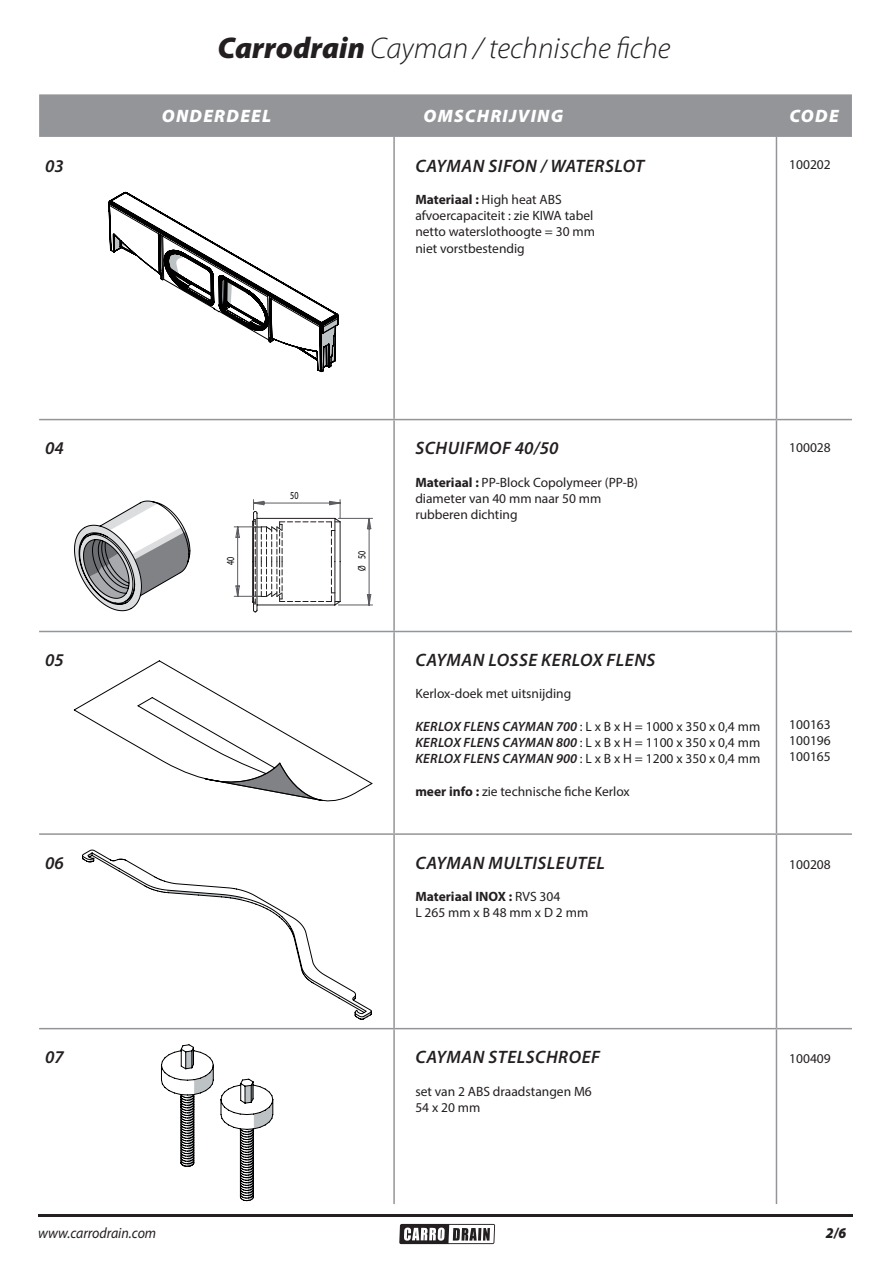
<style>
.page{position:relative;width:893px;height:1263px;background:#fff}
.page>*{position:absolute;margin:0;border:0;box-sizing:border-box;transform-origin:0 0}
.t1{font:italic 300 30px "Myriad Pro";color:#231f20}
.t2{font:italic 600 18px "Myriad Pro";letter-spacing:.03em;color:#231f20}
.t3{font:italic 900 18px "Myriad Pro";letter-spacing:.07em;color:#fff}
.t4{font:italic 15px "Myriad Pro";color:#231f20;scale:.93 1}
.t5{font:italic 900 15px "Myriad Pro";color:#231f20;scale:.93 1}
.t6{font:13.5px/16.2px "Myriad Pro";color:#231f20}
.t7{font:10.8px "Myriad Pro";color:#000002;scale:.75 1}
.s1{font-weight:900}
.s2{font-weight:700}
.s3{font-weight:600;font-style:italic}
</style>
<div class="page">
<hr style="left:38px;top:1214px;width:815px;height:2px;background:#231f20">
<div style="left:39px;top:94px;width:813px;height:43px;background:#939598"></div>
<hr style="left:393px;top:137px;width:2px;height:282px;background:#939598">
<hr style="left:776px;top:137px;width:1px;height:282px;background:#939598">
<hr style="left:39px;top:419px;width:355px;height:1px;background:#939598">
<hr style="left:394px;top:419px;width:382px;height:1px;background:#939598">
<hr style="left:393px;top:420px;width:2px;height:211px;background:#939598">
<hr style="left:776px;top:419px;width:76px;height:1px;background:#939598">
<hr style="left:776px;top:420px;width:1px;height:211px;background:#939598">
<hr style="left:393px;top:632px;width:2px;height:201px;background:#939598">
<hr style="left:776px;top:632px;width:1px;height:201px;background:#939598">
<hr style="left:393px;top:835px;width:2px;height:193px;background:#939598">
<hr style="left:776px;top:835px;width:1px;height:193px;background:#939598">
<hr style="left:393px;top:1029px;width:2px;height:175px;background:#939598">
<hr style="left:776px;top:1029px;width:1px;height:175px;background:#939598">
<hr style="left:39px;top:631px;width:355px;height:1px;background:#939598">
<hr style="left:394px;top:631px;width:382px;height:1px;background:#939598">
<hr style="left:776px;top:631px;width:76px;height:1px;background:#939598">
<hr style="left:39px;top:833px;width:355px;height:2px;background:#939598">
<hr style="left:394px;top:833px;width:382px;height:2px;background:#939598">
<hr style="left:776px;top:833px;width:76px;height:2px;background:#939598">
<hr style="left:394px;top:1028px;width:382px;height:1px;background:#939598">
<hr style="left:776px;top:1028px;width:76px;height:1px;background:#939598">
<hr style="left:39px;top:1028px;width:355px;height:1px;background:#939598">
<svg style="left:108px;top:192px;width:231px;height:180px"></svg>
<svg style="left:161px;top:1044px;width:113px;height:157px"></svg>
<svg style="left:399px;top:1224px;width:96px;height:20px"></svg>
<svg style="left:234px;top:499px;width:139px;height:113px"></svg>
<svg style="left:74px;top:500px;width:116px;height:112px"></svg>
<svg style="left:73px;top:660px;width:300px;height:142px"></svg>
<svg style="left:82px;top:849px;width:290px;height:171px"></svg>
<h1 class="t1" style="left:218px;top:30px;width:455px"><span class="s1">Carrodrain</span> Cayman / technische fiche</h1>
<h2 class="t3" style="left:162px;top:104px;width:111px">ONDERDEEL</h2>
<h2 class="t3" style="left:424px;top:104px;width:141px">OMSCHRIJVING</h2>
<h2 class="t3" style="left:789px;top:104px;width:51px">CODE</h2>
<h2 class="t2" style="left:45px;top:154px;width:20px">03</h2>
<h2 class="t2" style="left:415px;top:154px;width:230px">CAYMAN SIFON / WATERSLOT</h2>
<p class="t6" style="left:415px;top:191px;width:181px"><span class="s2">Materiaal :</span> High heat ABS afvoercapaciteit : zie KIWA tabel netto waterslothoogte = 30 mm niet vorstbestendig</p>
<p class="t6" style="left:789px;top:156px;width:43px">100202</p>
<h2 class="t2" style="left:45px;top:437px;width:20px">04</h2>
<h2 class="t2" style="left:415px;top:437px;width:145px">SCHUIFMOF 40/50</h2>
<p class="t6" style="left:415px;top:474px;width:224px"><span class="s2">Materiaal :</span> PP-Block Copolymeer (PP-B) diameter van 40 mm naar 50 mm rubberen dichting</p>
<p class="t7" style="left:290px;top:489px;width:13px">50</p>
<p class="t7" style="left:224px;top:565px;width:13px;rotate:-90deg">40</p>
<p class="t7" style="left:355px;top:571px;width:28px;rotate:-90deg">Ø 50</p>
<p class="t6" style="left:789px;top:439px;width:43px">100028</p>
<h2 class="t2" style="left:45px;top:648px;width:20px">05</h2>
<h2 class="t2" style="left:415px;top:648px;width:241px">CAYMAN LOSSE KERLOX FLENS</h2>
<p class="t6" style="left:415px;top:686px;width:158px">Kerlox-doek met uitsnijding</p>
<p class="t6" style="left:415px;top:718px;width:346px;text-align:justify"><span class="s3">KERLOX FLENS CAYMAN 700</span> : L x B x H = 1000 x 350 x 0,4 mm <span class="s3">KERLOX FLENS CAYMAN 800</span> : L x B x H = 1100 x 350 x 0,4 mm <span class="s3">KERLOX FLENS CAYMAN 900</span> : L x B x H = 1200 x 350 x 0,4 mm</p>
<p class="t6" style="left:415px;top:783px;width:216px"><span class="s2">meer info :</span> zie technische fiche Kerlox</p>
<h2 class="t2" style="left:45px;top:851px;width:20px">06</h2>
<h2 class="t2" style="left:415px;top:851px;width:191px">CAYMAN MULTISLEUTEL</h2>
<p class="t6" style="left:415px;top:888px;width:174px"><span class="s2">Materiaal INOX :</span> RVS 304<br>L 265 mm x B 48 mm x D 2 mm</p>
<p class="t6" style="left:789px;top:716px;width:43px;text-align:justify">100163<br>100196<br>100165</p>
<p class="t6" style="left:789px;top:856px;width:43px">100208</p>
<h2 class="t2" style="left:45px;top:1046px;width:20px">07</h2>
<h2 class="t2" style="left:415px;top:1046px;width:186px">CAYMAN STELSCHROEF</h2>
<p class="t6" style="left:415px;top:1083px;width:178px">set van 2 ABS draadstangen M6<br>54 x 20 mm</p>
<p class="t4" style="left:38px;top:1224px;width:129px">www.carrodrain.com</p>
<p class="t6" style="left:789px;top:1050px;width:43px">100409</p>
<p class="t5" style="left:826px;top:1223px;width:23px">2/6</p>
</div>
